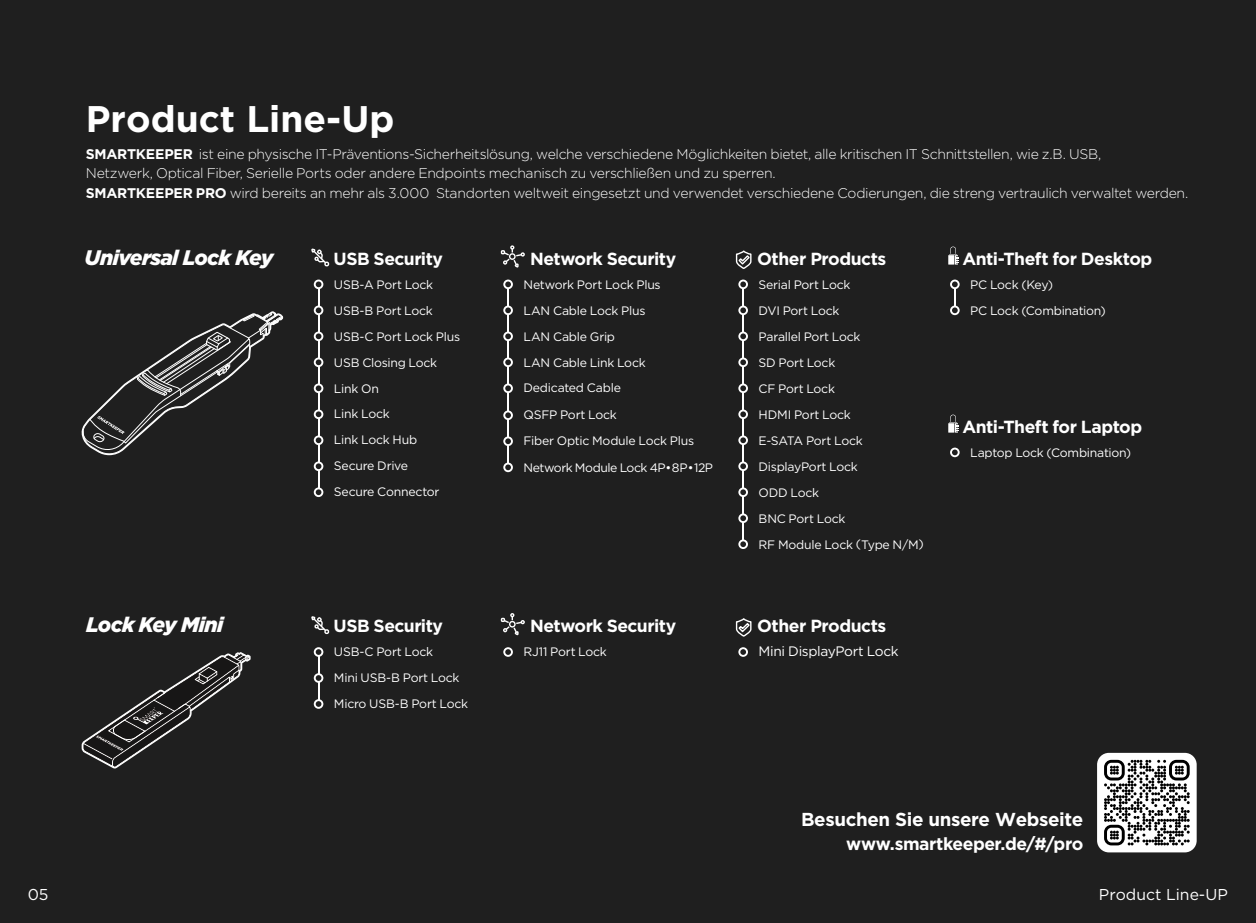
<style>
.page{position:relative;width:1256px;height:923px;background:#fff}
.page>*{position:absolute;margin:0;border:0;box-sizing:border-box;transform-origin:0 0}
.t1{font:700 36.93px "Gotham";color:#fff}
.t2{font:italic 900 21px "Gotham";letter-spacing:-.035em;color:#fff}
.t3{font:700 18.72px "Gotham";letter-spacing:-.02em;color:#fff}
.t4{font:700 17.5px "Gotham";letter-spacing:-.03em;color:#fff}
.t5{font:15.75px "Gotham";color:#fff}
.t6{font:300 14px/19.2px "Gotham";letter-spacing:-.025em;color:#fff}
.t7{font:13.65px "Gotham";letter-spacing:-.025em;color:#fff}
.t8{font:12.25px/25.9px "Gotham";letter-spacing:-.02em;color:#fff}
.s1{font-weight:700}
</style>
<div class="page">
<div style="left:0;top:0;width:1255px;height:923px;background:#1f1f1f"></div>
<svg style="left:82px;top:652px;width:168px;height:116px;background:#2e2d2d"></svg>
<svg style="left:500px;top:245px;width:24px;height:24px"></svg>
<svg style="left:503px;top:279px;width:10px;height:193px"></svg>
<svg style="left:310px;top:247px;width:20px;height:21px"></svg>
<svg style="left:314px;top:279px;width:9px;height:218px"></svg>
<svg style="left:735px;top:249px;width:17px;height:21px"></svg>
<svg style="left:738px;top:279px;width:9px;height:270px"></svg>
<svg style="left:948px;top:246px;width:10px;height:18px"></svg>
<svg style="left:949px;top:279px;width:10px;height:36px"></svg>
<svg style="left:948px;top:414px;width:10px;height:18px"></svg>
<svg style="left:949px;top:447px;width:10px;height:10px"></svg>
<svg style="left:500px;top:613px;width:24px;height:23px"></svg>
<svg style="left:503px;top:647px;width:10px;height:10px"></svg>
<svg style="left:310px;top:615px;width:20px;height:20px"></svg>
<svg style="left:314px;top:647px;width:9px;height:62px"></svg>
<svg style="left:735px;top:617px;width:17px;height:20px"></svg>
<svg style="left:738px;top:647px;width:9px;height:10px"></svg>
<svg style="left:80px;top:311px;width:203px;height:144px;background:#323232"></svg>
<div style="left:1096px;top:753px;width:100px;height:99px;background:#fff;border-radius:12px"></div>
<svg style="left:1104px;top:760px;width:85px;height:85px"></svg>
<h1 class="t1" style="left:86px;top:98px;width:310px">Product Line-Up</h1>
<p class="t6" style="left:86px;top:144px;width:1103px"><span class="s1">SMARTKEEPER</span> ist eine physische IT-Präventions-Sicherheitslösung, welche verschiedene Möglichkeiten bietet, alle kritischen IT Schnittstellen, wie z.B. USB,<br>Netzwerk, Optical Fiber, Serielle Ports oder andere Endpoints mechanisch zu verschließen und zu sperren.<br><span class="s1">SMARTKEEPER PRO</span> wird bereits an mehr als 3.000 Standorten weltweit eingesetzt und verwendet verschiedene Codierungen, die streng vertraulich verwaltet werden.</p>
<h2 class="t2" style="left:85px;top:245px;width:190px">Universal Lock Key</h2>
<h3 class="t4" style="left:530px;top:248px;width:148px">Network Security</h3>
<p class="t8" style="left:523px;top:271px;width:139px">Network Port Lock Plus<br>LAN Cable Lock Plus</p>
<h3 class="t4" style="left:333px;top:248px;width:111px">USB Security</h3>
<p class="t8" style="left:334px;top:271px;width:128px">USB-A Port Lock<br>USB-B Port Lock<br>USB-C Port Lock Plus</p>
<p class="t8" style="left:523px;top:323px;width:93px">LAN Cable Grip</p>
<p class="t8" style="left:334px;top:349px;width:105px">USB Closing Lock</p>
<p class="t8" style="left:334px;top:375px;width:47px">Link On</p>
<p class="t8" style="left:334px;top:401px;width:107px">Link Lock<br>Link Lock Hub<br>Secure Drive<br>Secure Connector</p>
<p class="t8" style="left:523px;top:349px;width:124px">LAN Cable Link Lock<br>Dedicated Cable</p>
<p class="t8" style="left:523px;top:402px;width:95px">QSFP Port Lock</p>
<p class="t8" style="left:523px;top:428px;width:172px">Fiber Optic Module Lock Plus</p>
<p class="t8" style="left:523px;top:454px;width:191px">Network Module Lock 4P•8P•12P</p>
<h2 class="t2" style="left:86px;top:613px;width:139px">Lock Key Mini</h2>
<h3 class="t4" style="left:530px;top:616px;width:148px">Network Security</h3>
<p class="t8" style="left:523px;top:639px;width:85px">RJ11 Port Lock</p>
<h3 class="t4" style="left:333px;top:616px;width:111px">USB Security</h3>
<p class="t8" style="left:334px;top:639px;width:136px">USB-C Port Lock<br>Mini USB-B Port Lock<br>Micro USB-B Port Lock</p>
<h3 class="t4" style="left:757px;top:248px;width:131px">Other Products</h3>
<p class="t8" style="left:758px;top:271px;width:93px">Serial Port Lock<br>DVI Port Lock</p>
<p class="t8" style="left:758px;top:323px;width:167px">Parallel Port Lock<br>SD Port Lock<br>CF Port Lock<br>HDMI Port Lock<br>E-SATA Port Lock<br>DisplayPort Lock<br>ODD Lock<br>BNC Port Lock<br>RF Module Lock (Type N/M)</p>
<h3 class="t4" style="left:757px;top:616px;width:131px">Other Products</h3>
<p class="t7" style="left:758px;top:644px;width:142px">Mini DisplayPort Lock</p>
<h3 class="t4" style="left:962px;top:248px;width:191px">Anti-Theft for Desktop</h3>
<p class="t8" style="left:969px;top:271px;width:137px;line-height:26.6px">PC Lock (Key)<br>PC Lock (Combination)</p>
<h3 class="t4" style="left:962px;top:416px;width:181px">Anti-Theft for Laptop</h3>
<p class="t8" style="left:969px;top:439px;width:162px">Laptop Lock (Combination)</p>
<h3 class="t3" style="left:801px;top:808px;width:284px">Besuchen Sie unsere Webseite</h3>
<h3 class="t4" style="left:846px;top:833px;width:238px">www.smartkeeper.de/#/pro</h3>
<p class="t5" style="left:28px;top:886px;width:22px">05</p>
<p class="t5" style="left:1098px;top:886px;width:130px">Product Line-UP</p>
</div>
